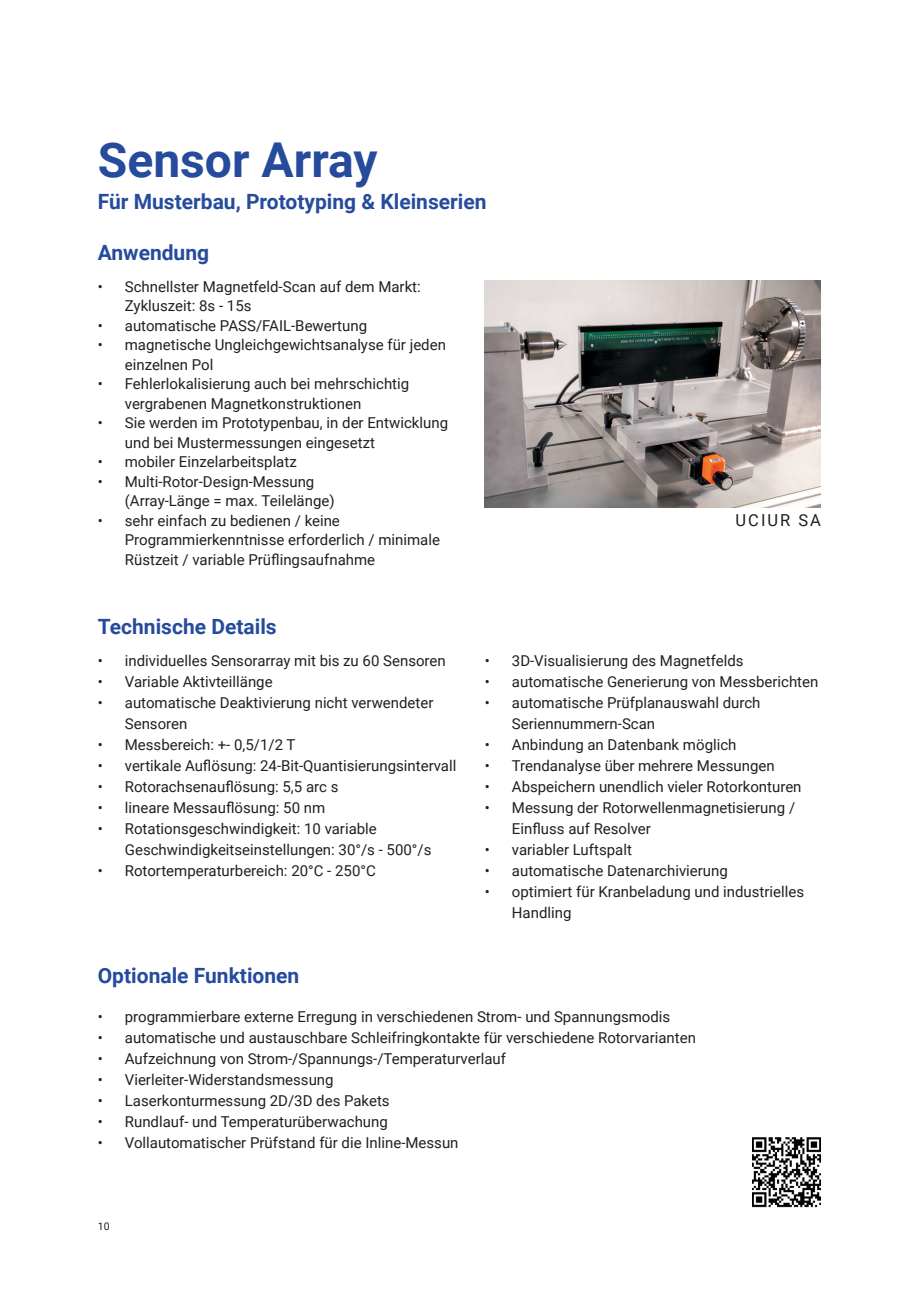
<style>
.page{position:relative;width:906px;height:1289px;background:#fff}
.page>*{position:absolute;margin:0;border:0;box-sizing:border-box;transform-origin:0 0}
.t1{font:700 48px "Roboto";color:#264b9c}
.t2{font:700 21px "Roboto";color:#264b9c}
.Untertitel{font:16.5px "Roboto";letter-spacing:.12em;color:#231f20}
.t3{font:15px/19.5px "Roboto";color:#231f20}
.t4{font:10.5px "Roboto";color:#231f20}
</style>
<div class="page">
<img style="left:485px;top:280px;width:336px;height:227px">
<img style="left:752px;top:1137px;width:69px;height:70px">
<h1 class="t1" style="left:98px;top:126px;width:281px">Sensor Array</h1>
<h2 class="t2" style="left:98px;top:187px;width:390px">Für Musterbau, Prototyping &amp; Kleinserien</h2>
<h2 class="t2" style="left:98px;top:238px;width:113px">Anwendung</h2>
<p class="t3" style="left:125px;top:276px;width:297px;text-indent:-27px">• Schnellster Magnetfeld-Scan auf dem Markt:<br>Zykluszeit: 8s - 15s</p>
<p class="t3" style="left:98px;top:315px;width:271px">• automatische PASS/FAIL-Bewertung</p>
<p class="t3" style="left:125px;top:334px;width:323px;text-indent:-27px">• magnetische Ungleichgewichtsanalyse für jeden einzelnen Pol</p>
<p class="t3" style="left:125px;top:373px;width:286px;text-indent:-27px">• Fehlerlokalisierung auch bei mehrschichtig vergrabenen Magnetkonstruktionen</p>
<p class="t3" style="left:125px;top:412px;width:325px;text-indent:-27px">• Sie werden im Prototypenbau, in der Entwicklung und bei Mustermessungen eingesetzt</p>
<p class="t3" style="left:98px;top:451px;width:200px">• mobiler Einzelarbeitsplatz</p>
<p class="t3" style="left:125px;top:471px;width:211px;text-indent:-27px">• Multi-Rotor-Design-Messung (Array-Länge = max. Teilelänge)</p>
<p class="t3" style="left:125px;top:510px;width:317px;text-indent:-27px">• sehr einfach zu bedienen / keine<br>Programmierkenntnisse erforderlich / minimale<br>Rüstzeit / variable Prüflingsaufnahme</p>
<h2 class="t2" style="left:98px;top:612px;width:180px">Technische Details</h2>
<p class="t3" style="left:98px;top:650px;width:349px">• individuelles Sensorarray mit bis zu 60 Sensoren</p>
<p class="t3" style="left:98px;top:671px;width:176px">• Variable Aktivteillänge</p>
<p class="t3" style="left:125px;top:691px;width:310px;line-height:21px;text-indent:-27px">• automatische Deaktivierung nicht verwendeter<br>Sensoren</p>
<p class="t3" style="left:98px;top:734px;width:199px">• Messbereich: +- 0,5/1/2 T</p>
<p class="t3" style="left:98px;top:755px;width:360px">• vertikale Auflösung: 24-Bit-Quantisierungsintervall</p>
<p class="t3" style="left:98px;top:776px;width:242px">• Rotorachsenauflösung: 5,5 arc s</p>
<p class="t3" style="left:98px;top:797px;width:229px">• lineare Messauflösung: 50 nm</p>
<p class="t3" style="left:125px;top:817px;width:308px;line-height:21px;text-indent:-27px">• Rotationsgeschwindigkeit: 10 variable<br>Geschwindigkeitseinstellungen: 30°/s - 500°/s</p>
<p class="t3" style="left:98px;top:860px;width:279px">• Rotortemperaturbereich: 20°C - 250°C</p>
<h2 class="t2" style="left:98px;top:960px;width:203px">Optionale Funktionen</h2>
<p class="Untertitel" style="left:735px;top:508px;width:87px">UCIUR SA</p>
<p class="t3" style="left:485px;top:650px;width:260px">• 3D-Visualisierung des Magnetfelds</p>
<p class="t3" style="left:485px;top:671px;width:335px">• automatische Generierung von Messberichten</p>
<p class="t3" style="left:512px;top:691px;width:250px;line-height:21px;text-indent:-27px">• automatische Prüfplanauswahl durch<br>Seriennummern-Scan</p>
<p class="t3" style="left:485px;top:734px;width:253px">• Anbindung an Datenbank möglich</p>
<p class="t3" style="left:485px;top:755px;width:291px">• Trendanalyse über mehrere Messungen</p>
<p class="t3" style="left:485px;top:776px;width:318px">• Abspeichern unendlich vieler Rotorkonturen</p>
<p class="t3" style="left:512px;top:796px;width:285px;line-height:21px;text-indent:-27px">• Messung der Rotorwellenmagnetisierung /<br>Einfluss auf Resolver</p>
<p class="t3" style="left:485px;top:839px;width:148px">• variabler Luftspalt</p>
<p class="t3" style="left:485px;top:860px;width:244px">• automatische Datenarchivierung</p>
<p class="t3" style="left:512px;top:880px;width:294px;line-height:21px;text-indent:-27px">• optimiert für Kranbeladung und industrielles<br>Handling</p>
<p class="t3" style="left:98px;top:1006px;width:574px">• programmierbare externe Erregung in verschiedenen Strom- und Spannungsmodis</p>
<p class="t3" style="left:98px;top:1027px;width:599px">• automatische und austauschbare Schleifringkontakte für verschiedene Rotorvarianten</p>
<p class="t3" style="left:98px;top:1048px;width:410px">• Aufzeichnung von Strom-/Spannungs-/Temperaturverlauf</p>
<p class="t3" style="left:98px;top:1069px;width:237px">• Vierleiter-Widerstandsmessung</p>
<p class="t3" style="left:98px;top:1090px;width:293px">• Laserkonturmessung 2D/3D des Pakets</p>
<p class="t3" style="left:98px;top:1111px;width:291px">• Rundlauf- und Temperaturüberwachung</p>
<p class="t3" style="left:98px;top:1132px;width:362px">• Vollautomatischer Prüfstand für die Inline-Messun</p>
<p class="t4" style="left:98px;top:1218px;width:14px">10</p>
</div>
